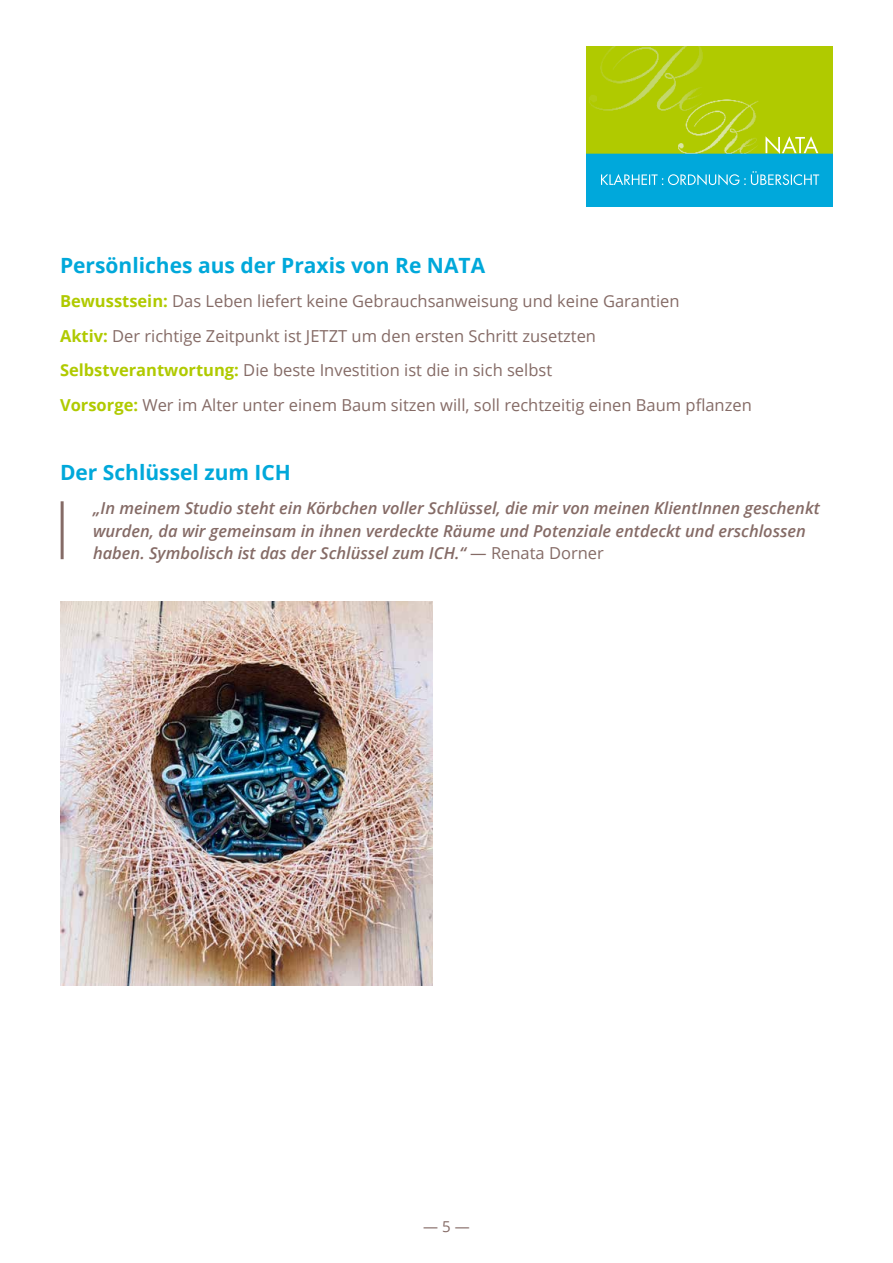
<style>
.page{position:relative;width:893px;height:1263px;background:#fff}
.page>*{position:absolute;margin:0;border:0;box-sizing:border-box;transform-origin:0 0}
.t1{font:700 21px "Open Sans";color:#00a8da}
.t2{font:16.5px/34.5px "Open Sans";color:#856b66}
.t3{font:italic 600 16.5px/22.5px "Open Sans";color:#856b66}
.t4{font:15px "Open Sans";color:#856b66}
.s1{font-weight:700;color:#b0ca00}
.s2{font-weight:400;font-style:normal}
</style>
<div class="page">
<img style="left:586px;top:46px;width:247px;height:160px">
<svg style="left:601px;top:171px;width:218px;height:14px;background:#35bae2"></svg>
<svg style="left:765px;top:136px;width:53px;height:18px"></svg>
<img style="left:61px;top:601px;width:371px;height:385px">
<hr style="left:61px;top:501px;width:3px;height:58px;background:#856b66">
<p class="t1" style="left:60px;top:250px;width:427px">Persönliches aus der Praxis von Re NATA</p>
<p class="t2" style="left:60px;top:283px;width:693px"><span class="s1">Bewusstsein:</span> Das Leben liefert keine Gebrauchsanweisung und keine Garantien<br><span class="s1">Aktiv:</span> Der richtige Zeitpunkt ist JETZT um den ersten Schritt zusetzten <span class="s1">Selbstverantwortung:</span> Die beste Investition ist die in sich selbst<br><span class="s1">Vorsorge:</span> Wer im Alter unter einem Baum sitzen will, soll rechtzeitig einen Baum pflanzen</p>
<p class="t1" style="left:60px;top:457px;width:232px">Der Schlüssel zum ICH</p>
<p class="t3" style="left:93px;top:496px;width:728px">„In meinem Studio steht ein Körbchen voller Schlüssel, die mir von meinen KlientInnen geschenkt wurden, da wir gemeinsam in ihnen verdeckte Räume und Potenziale entdeckt und erschlossen haben. Symbolisch ist das der Schlüssel zum ICH.“ <span class="s2">— Renata Dorner</span></p>
<p class="t4" style="left:423px;top:1216px;width:48px">— 5 —</p>
</div>
